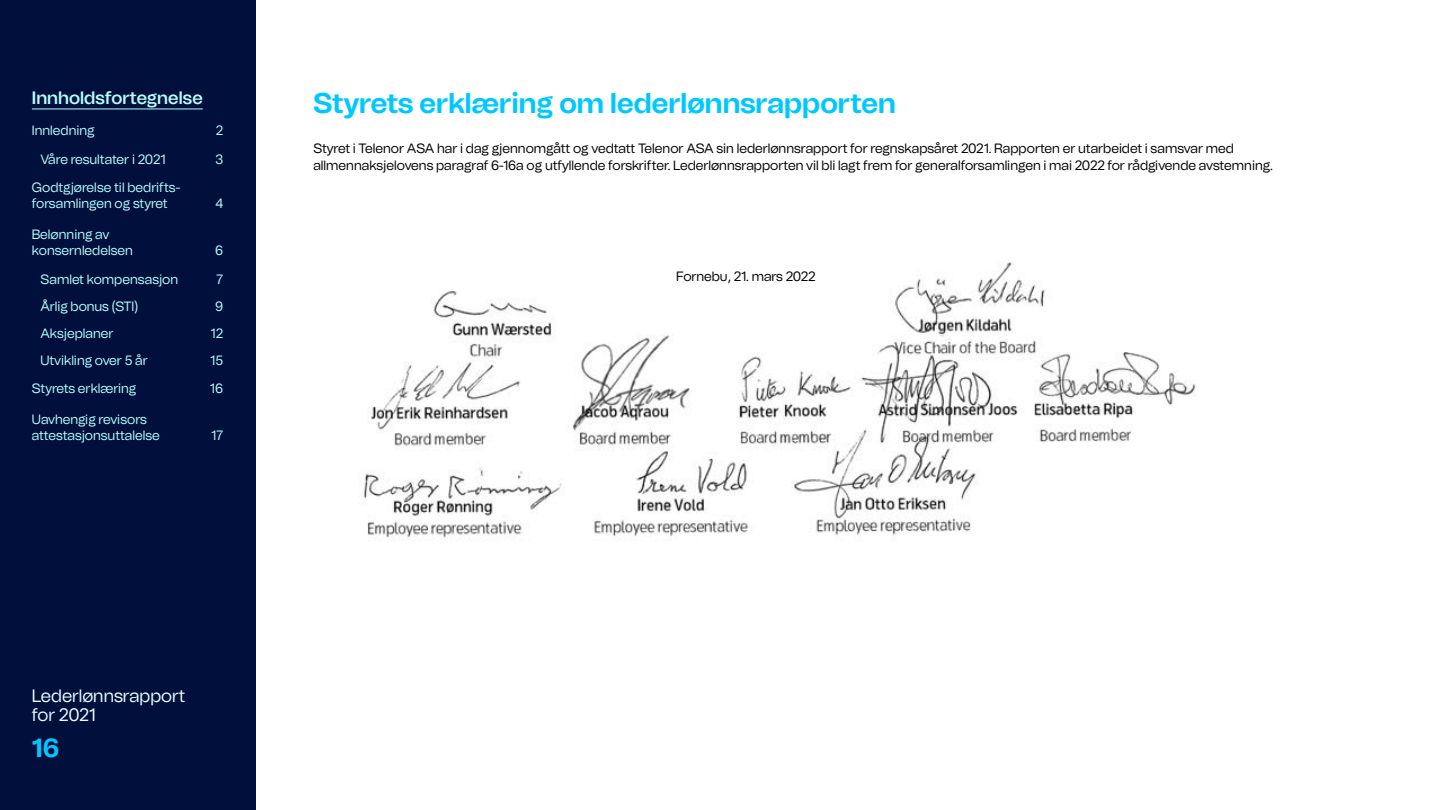
<style>
.page{position:relative;width:1440px;height:810px;background:#fff}
.page>*{position:absolute;margin:0;border:0;box-sizing:border-box;transform-origin:0 0}
.t1{font:700 28.5px "Telenor Evolution";color:#00c8ff}
.t2{font:700 26.25px "Telenor Evolution";color:#00c8ff}
.t3{font:300 18px/19.5px "Telenor Evolution";color:#e8fdff}
.t4{font:500 18px "Telenor Evolution";color:#b4ffff}
.t5{font:300 13.5px/17.2px "Telenor Evolution";color:#000}
.t6{font:300 13.5px/15.8px "Telenor Evolution";color:#b4ffff}
</style>
<div class="page">
<div style="left:0;top:0;width:255px;height:810px;background:#000f3c"></div>
<img style="left:363px;top:262px;width:833px;height:279px">
<div style="left:629px;top:239px;width:234px;height:75px;background:#fff"></div>
<hr style="left:32px;top:108px;width:171px;height:1px;background:#b4ffff">
<h3 class="t4" style="left:32px;top:87px;width:172px">Innholdsfortegnelse</h3>
<p class="t6" style="left:32px;top:123px;width:64px">Innledning</p>
<p class="t6" style="left:216px;top:123px;width:9px">2</p>
<p class="t6" style="left:40px;top:152px;width:127px">Våre resultater i 2021</p>
<p class="t6" style="left:216px;top:152px;width:9px">3</p>
<p class="t6" style="left:32px;top:180px;width:150px">Godtgjørelse til bedrifts&shy;forsamlingen og styret</p>
<p class="t6" style="left:215px;top:196px;width:9px">4</p>
<p class="t6" style="left:32px;top:227px;width:103px">Belønning av konsernledelsen</p>
<p class="t6" style="left:215px;top:242px;width:10px">6</p>
<p class="t6" style="left:40px;top:271px;width:139px">Samlet kompensasjon</p>
<p class="t6" style="left:216px;top:271px;width:8px">7</p>
<p class="t6" style="left:40px;top:298px;width:99px">Årlig bonus (STI)</p>
<p class="t6" style="left:215px;top:298px;width:10px">9</p>
<p class="t6" style="left:40px;top:325px;width:75px">Aksjeplaner</p>
<p class="t6" style="left:211px;top:325px;width:14px">12</p>
<p class="t6" style="left:40px;top:352px;width:109px">Utvikling over 5 år</p>
<p class="t6" style="left:210px;top:352px;width:14px">15</p>
<p class="t6" style="left:32px;top:381px;width:106px">Styrets erklæring</p>
<p class="t6" style="left:210px;top:381px;width:15px">16</p>
<p class="t6" style="left:32px;top:412px;width:130px">Uavhengig revisors attestasjonsuttalelse</p>
<p class="t6" style="left:211px;top:427px;width:13px">17</p>
<h1 class="t1" style="left:313px;top:85px;width:584px">Styrets erklæring om lederlønnsrapporten</h1>
<p class="t5" style="left:313px;top:140px;width:961px">Styret i Telenor ASA har i dag gjennomgått og vedtatt Telenor ASA sin lederlønnsrapport for regnskapsåret 2021. Rapporten er utarbeidet i samsvar med allmennaksjelovens paragraf 6-16a og utfyllende forskrifter. Lederlønnsrapporten vil bli lagt frem for generalforsamlingen i mai 2022 for rådgivende avstemning.</p>
<p class="t5" style="left:676px;top:268px;width:141px">Fornebu, 21. mars 2022</p>
<h3 class="t3" style="left:32px;top:686px;width:155px">Lederlønnsrapport for 2021</h3>
<h2 class="t2" style="left:32px;top:732px;width:29px">16</h2>
</div>
